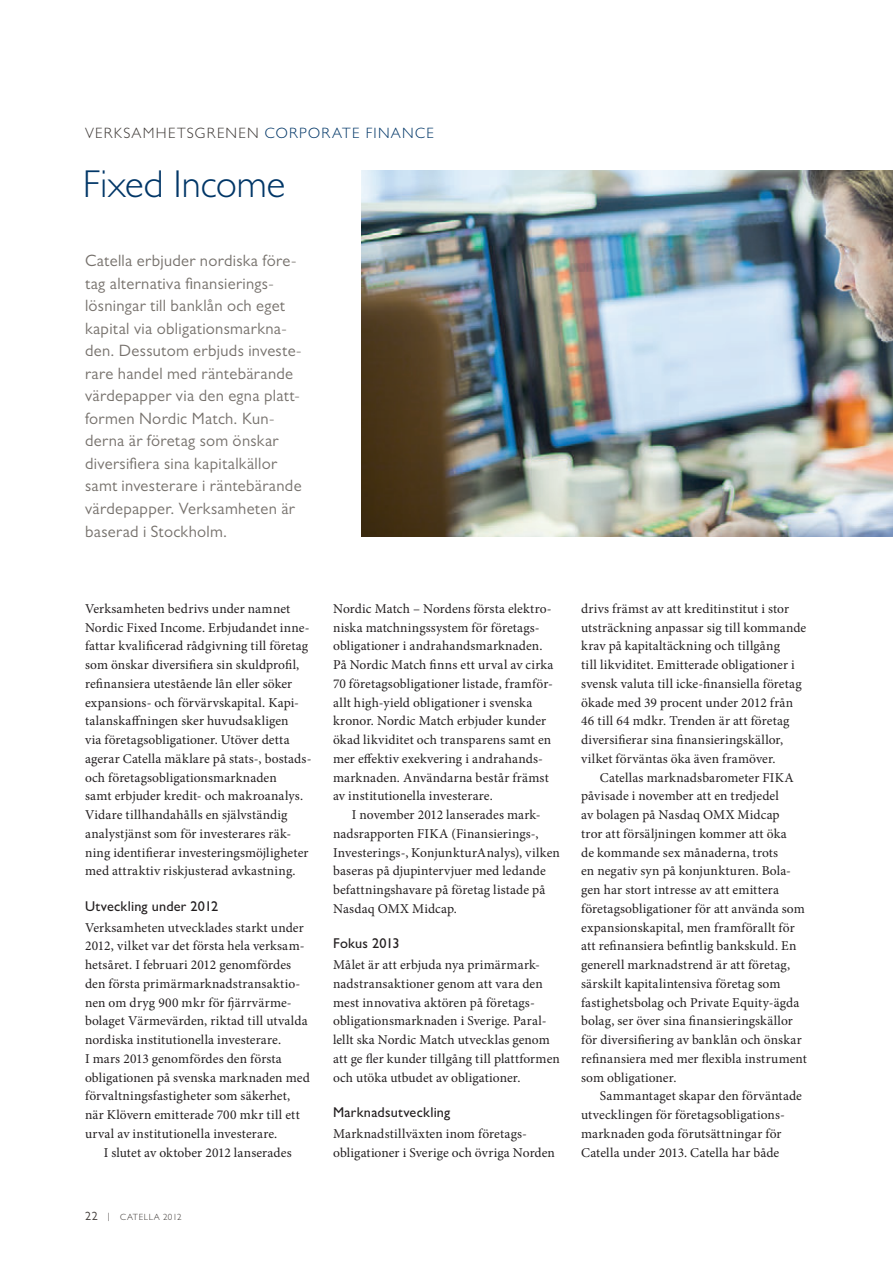
<style>
.page{position:relative;width:893px;height:1263px;background:#fff}
.page>*{position:absolute;margin:0;border:0;box-sizing:border-box;transform-origin:0 0}
.t1{font:300 39px "Gill Sans MT Pro";letter-spacing:-.005em;color:#003667}
.t2{font:16.5px/22.5px "Gill Sans MT Pro";letter-spacing:.02em;color:#76716c}
.t3{font:300 15px "Gill Sans MT Pro";letter-spacing:.085em;color:#3e3936}
.t4{font:300 15px "Gill Sans MT Pro";letter-spacing:.085em;color:#003667}
.t5{font:500 14.25px "Gill Sans MT Pro";letter-spacing:.015em;color:#231f20}
.t6{font:13.5px/18.8px "Minion Pro";letter-spacing:.01em;color:#231f20}
.t7{font:300 9px "Gill Sans MT Pro";letter-spacing:.055em;color:#3e3936}
.s1{color:#003667}
.s2{font-weight:400;font-size:12px}
</style>
<div class="page">
<img style="left:361px;top:170px;width:532px;height:366px">
<p class="t3" style="left:85px;top:124px;width:227px">VER KSAMHET SGRE Nen <span class="s1">COR PORATE</span></p>
<p class="t4" style="left:366px;top:124px;width:68px">FINANCE</p>
<h1 class="t1" style="left:83px;top:160px;width:204px">Fixed Income</h1>
<p class="t2" style="left:85px;top:249px;width:218px">Catella erbjuder nordiska före&shy;tag alternativa finansierings&shy;lösningar till banklån och eget kapital via obligationsmarkna&shy;den. Dessutom erbjuds investe&shy;rare handel med räntebärande värdepapper via den egna platt&shy;formen Nordic Match. Kun&shy;derna är företag som önskar diversifiera sina kapitalkällor samt investerare i räntebärande värdepapper. Verksamheten är baserad i Stockholm.</p>
<p class="t6" style="left:85px;top:599px;width:228px">Verksamheten bedrivs under namnet Nordic Fixed Income. Erbjudandet inne&shy;fattar kvalificerad rådgivning till företag som önskar diversifiera sin skuldprofil, refinansiera utestående lån eller söker expansions- och förvärvskapital. Kapi&shy;talanskaffningen sker huvudsakligen<br>via företagsobligationer. Utöver detta agerar Catella mäklare på stats-, bostads&shy;och företagsobligationsmarknaden<br>samt erbjuder kredit- och makroanalys.<br>Vidare tillhandahålls en självständig analystjänst som för investerares räk&shy;ning identifierar investeringsmöjligheter med attraktiv riskjusterad avkastning.</p>
<p class="t5" style="left:85px;top:897px;width:135px">Utveckling under 2012</p>
<p class="t6" style="left:85px;top:918px;width:226px">Verksamheten utvecklades starkt under 2012, vilket var det första hela verksam&shy;hetsåret. I februari 2012 genomfördes den första primärmarknadstransaktio&shy;nen om dryg 900 mkr för fjärrvärme&shy;bolaget Värmevärden, riktad till utvalda nordiska institutionella investerare.<br>I mars 2013 genomfördes den första obligationen på svenska marknaden med förvaltningsfastigheter som säkerhet, när Klövern emitterade 700 mkr till ett urval av institutionella investerare.</p>
<p class="t6" style="left:104px;top:1143px;width:189px">I slutet av oktober 2012 lanserades</p>
<p class="t7" style="left:85px;top:1211px;width:98px"><span class="s2">22</span> | Catella 2012</p>
<p class="t6" style="left:333px;top:599px;width:222px">Nordic Match – Nordens första elektro&shy;niska matchningssystem för företags&shy;obligationer i andrahandsmarknaden.<br>På Nordic Match finns ett urval av cirka 70 företagsobligationer listade, framför&shy;allt high-yield obligationer i svenska kronor. Nordic Match erbjuder kunder ökad likviditet och transparens samt en mer effektiv exekvering i andrahands&shy;marknaden. Användarna består främst av institutionella investerare.</p>
<p class="t6" style="left:333px;top:805px;width:228px;text-indent:19px">I november 2012 lanserades mark&shy;nadsrapporten FIKA (Finansierings-, Investerings-, KonjunkturAnalys), vilken baseras på djupintervjuer med ledande befattningshavare på företag listade på Nasdaq OMX Midcap.</p>
<p class="t5" style="left:333px;top:935px;width:68px">Fokus 2013</p>
<p class="t6" style="left:333px;top:955px;width:228px">Målet är att erbjuda nya primärmark&shy;nadstransaktioner genom att vara den mest innovativa aktören på företags&shy;obligationsmarknaden i Sverige. Paral&shy;lellt ska Nordic Match utvecklas genom att ge fler kunder tillgång till plattformen och utöka utbudet av obligationer.</p>
<p class="t5" style="left:333px;top:1103px;width:119px">M arknadsutveckling</p>
<p class="t6" style="left:333px;top:1124px;width:223px">Marknadstillväxten inom företags&shy;obligationer i Sverige och övriga Norden</p>
<p class="t6" style="left:581px;top:599px;width:227px">drivs främst av att kreditinstitut i stor utsträckning anpassar sig till kommande krav på kapitaltäckning och tillgång<br>till likviditet. Emitterade obligationer i svensk valuta till icke-finansiella företag ökade med 39 procent under 2012 från 46 till 64 mdkr. Trenden är att företag diversifierar sina finansieringskällor, vilket förväntas öka även framöver.</p>
<p class="t6" style="left:581px;top:768px;width:227px;text-indent:19px">Catellas marknadsbarometer FIKA påvisade i november att en tredjedel<br>av bolagen på Nasdaq OMX Midcap<br>tror att försäljningen kommer att öka<br>de kommande sex månaderna, trots<br>en negativ syn på konjunkturen. Bola&shy;gen har stort intresse av att emittera företagsobligationer för att använda som expansionskapital, men framförallt för att refinansiera befintlig bankskuld. En generell marknadstrend är att företag, särskilt kapitalintensiva företag som fastighetsbolag och Private Equity-ägda bolag, ser över sina finansieringskällor för diversifiering av banklån och önskar refinansiera med mer flexibla instrument som obligationer.</p>
<p class="t6" style="left:581px;top:1087px;width:222px;text-indent:19px">Sammantaget skapar den förväntade utvecklingen för företagsobligations&shy;marknaden goda förutsättningar för Catella under 2013. Catella har både</p>
</div>
